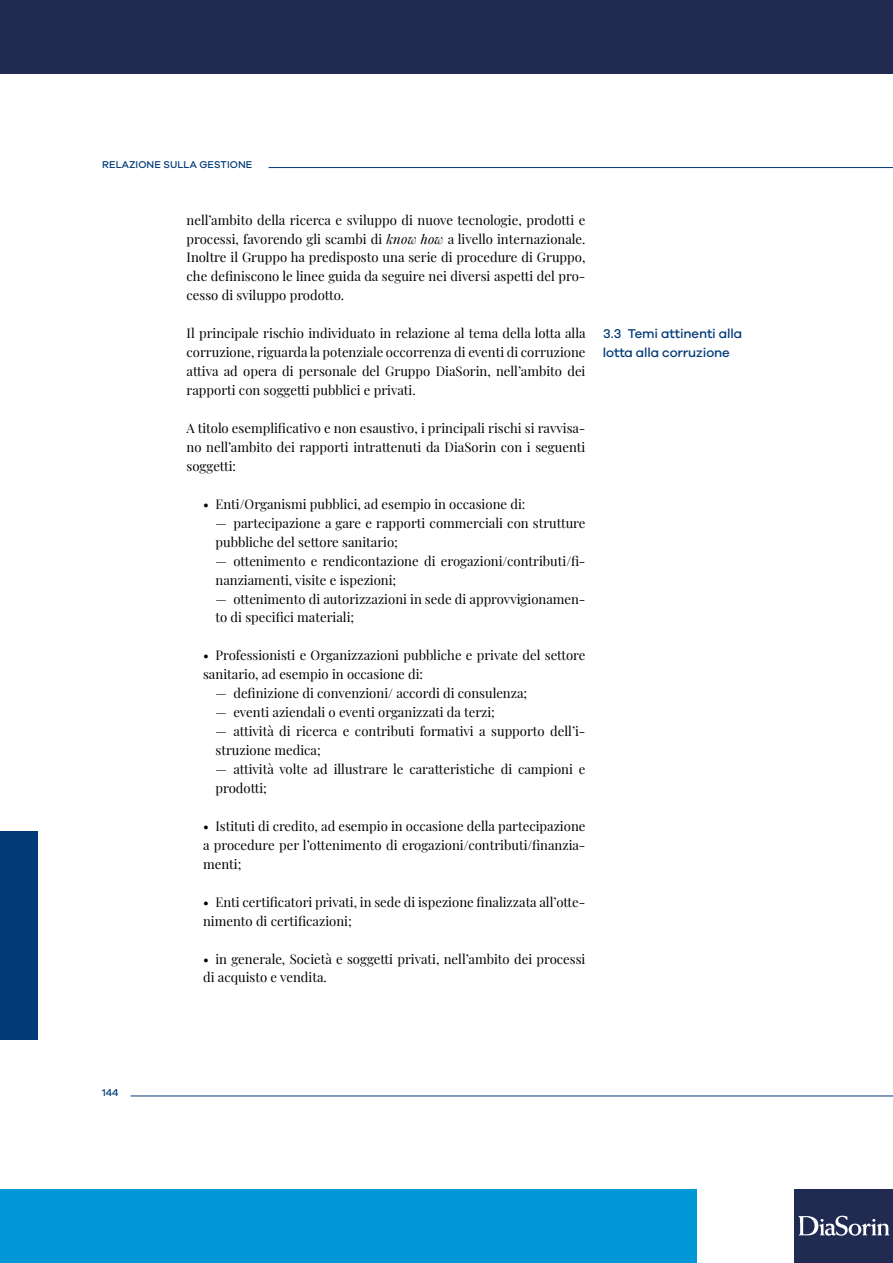
<style>
.page{position:relative;width:893px;height:1263px;background:#fff}
.page>*{position:absolute;margin:0;border:0;box-sizing:border-box;transform-origin:0 0}
.t1{font:13.05px/18.9px "Playfair Display";color:#000}
.t2{font:500 13.05px/18.9px "Galano Grotesque";letter-spacing:-.01em;color:#003a78}
.t3{font:500 10.2px "Galano Grotesque";letter-spacing:.01em;color:#003a78}
.s1{font-style:italic}
</style>
<div class="page">
<div style="left:0;top:1189px;width:696px;height:74px;background:#0098d6"></div>
<div style="left:0;top:0;width:893px;height:73px;background:#212b52"></div>
<div style="left:794px;top:1189px;width:99px;height:74px;background:#212b52"></div>
<svg style="left:798px;top:1216px;width:91px;height:20px"></svg>
<div style="left:0;top:831px;width:37px;height:208px;background:#003a78"></div>
<hr style="left:131px;top:1096px;width:762px;height:1px;background:#003a78">
<hr style="left:269px;top:167px;width:624px;height:1px;background:#003a78">
<p class="t3" style="left:102px;top:158px;width:152px">RELAZIONE SULLA GESTIONE</p>
<p class="t1" style="left:187px;top:209px;width:400px;text-align:justify">nell’ambito della ricerca e sviluppo di nuove tecnologie, prodotti e processi, favorendo gli scambi di <span class="s1">know how</span> a livello internazionale.<br>Inoltre il Gruppo ha predisposto una serie di procedure di Gruppo, che definiscono le linee guida da seguire nei diversi aspetti del pro&shy;cesso di sviluppo prodotto.</p>
<p class="t1" style="left:187px;top:323px;width:401px;text-align:justify">Il principale rischio individuato in relazione al tema della lotta alla corruzione, riguarda la potenziale occorrenza di eventi di corruzione attiva ad opera di personale del Gruppo DiaSorin, nell’ambito dei rapporti con soggetti pubblici e privati.</p>
<p class="t1" style="left:187px;top:418px;width:400px;text-align:justify">A titolo esemplificativo e non esaustivo, i principali rischi si ravvisa&shy;no nell’ambito dei rapporti intrattenuti da DiaSorin con i seguenti soggetti:</p>
<p class="t1" style="left:203px;top:493px;width:324px">• Enti/Organismi pubblici, ad esempio in occasione di:</p>
<p class="t1" style="left:215px;top:512px;width:371px">— partecipazione a gare e rapporti commerciali con strutture pubbliche del settore sanitario;</p>
<p class="t1" style="left:215px;top:550px;width:371px">— ottenimento e rendicontazione di erogazioni/contributi/fi&shy;nanziamenti, visite e ispezioni;</p>
<p class="t1" style="left:215px;top:588px;width:371px">— ottenimento di autorizzazioni in sede di approvvigionamen&shy;to di specifici materiali;</p>
<p class="t1" style="left:203px;top:645px;width:384px">• Professionisti e Organizzazioni pubbliche e private del settore sanitario, ad esempio in occasione di:</p>
<p class="t1" style="left:215px;top:683px;width:313px">— definizione di convenzioni/ accordi di consulenza;</p>
<p class="t1" style="left:215px;top:702px;width:281px">— eventi aziendali o eventi organizzati da terzi;</p>
<p class="t1" style="left:215px;top:721px;width:371px">— attività di ricerca e contributi formativi a supporto dell’i&shy;struzione medica;</p>
<p class="t1" style="left:215px;top:759px;width:371px">— attività volte ad illustrare le caratteristiche di campioni e prodotti;</p>
<p class="t1" style="left:203px;top:815px;width:384px;text-align:justify">• Istituti di credito, ad esempio in occasione della partecipazione a procedure per l’ottenimento di erogazioni/contributi/finanzia&shy;menti;</p>
<p class="t1" style="left:203px;top:891px;width:384px">• Enti certificatori privati, in sede di ispezione finalizzata all’otte&shy;nimento di certificazioni;</p>
<p class="t1" style="left:203px;top:948px;width:384px">• in generale, Società e soggetti privati, nell’ambito dei processi di acquisto e vendita.</p>
<p class="t2" style="left:603px;top:324px;width:141px">3.3 Temi attinenti alla lotta alla corruzione</p>
<p class="t3" style="left:102px;top:1087px;width:18px">144</p>
</div>
